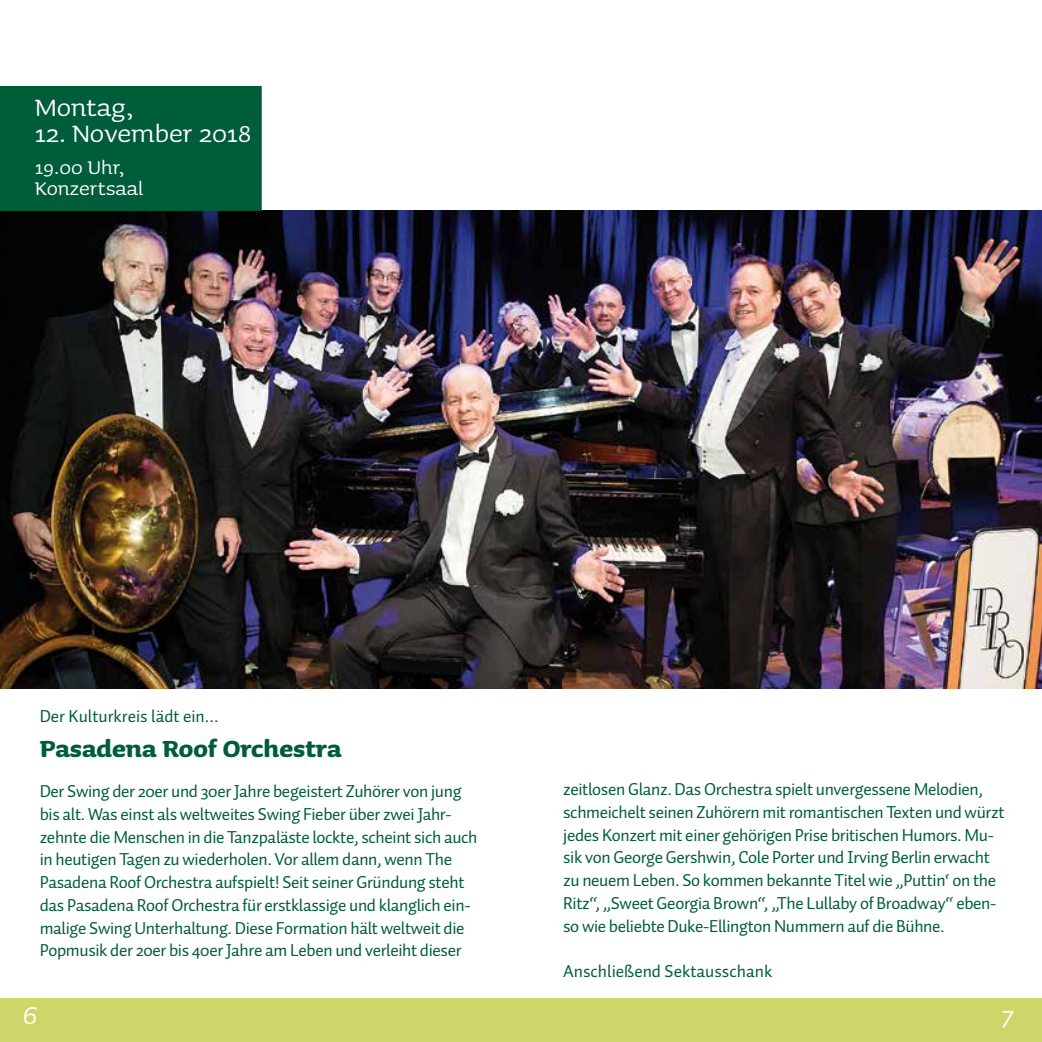
<style>
.page{position:relative;width:1042px;height:1042px;background:#fff}
.page>*{position:absolute;margin:0;border:0;box-sizing:border-box;transform-origin:0 0}
.t1{font:italic 33.25px "Sauna Pro";color:#fff}
.t2{font:31.5px "Sauna Pro";color:#fff}
.t3{font:700 29.75px "Sauna Pro";color:#005d39}
.t4{font:24.5px/21px "Sauna Pro";color:#fff}
.t5{font:17.5px/22.8px "Auto Pro";letter-spacing:-.02em;color:#005d39}
.t6{font:17.5px "Auto Pro";color:#005d39}
</style>
<div class="page">
<div style="left:0;top:998px;width:521px;height:44px;background:#cfd669"></div>
<div style="left:521px;top:998px;width:521px;height:44px;background:#cfd669"></div>
<img style="left:0;top:211px;width:1042px;height:477px">
<div style="left:0;top:86px;width:262px;height:125px;background:#005d39"></div>
<h2 class="t2" style="left:35px;top:91px;width:100px">Montag,</h2>
<h2 class="t2" style="left:35px;top:117px;width:218px">12. November 2018</h2>
<h3 class="t4" style="left:35px;top:157px;width:111px">19.00 Uhr,<br>Konzertsaal</h3>
<p class="t6" style="left:40px;top:704px;width:180px">Der Kulturkreis lädt ein...</p>
<h3 class="t3" style="left:40px;top:731px;width:303px">Pasadena Roof Orchestra</h3>
<p class="t5" style="left:40px;top:779px;width:439px">Der Swing der 20er und 30er Jahre begeistert Zuhörer von jung bis alt. Was einst als weltweites Swing Fieber über zwei Jahr&shy;zehnte die Menschen in die Tanzpaläste lockte, scheint sich auch in heutigen Tagen zu wiederholen. Vor allem dann, wenn The Pasadena Roof Orchestra aufspielt! Seit seiner Gründung steht das Pasadena Roof Orchestra für erstklassige und klanglich ein&shy;malige Swing Unterhaltung. Diese Formation hält weltweit die Popmusik der 20er bis 40er Jahre am Leben und verleiht dieser</p>
<p class="t5" style="left:563px;top:777px;width:443px">zeitlosen Glanz. Das Orchestra spielt unvergessene Melodien, schmeichelt seinen Zuhörern mit romantischen Texten und würzt jedes Konzert mit einer gehörigen Prise britischen Humors. Mu&shy;sik von George Gershwin, Cole Porter und Irving Berlin erwacht zu neuem Leben. So kommen bekannte Titel wie „Puttin‘ on the Ritz“, „Sweet Georgia Brown“, „The Lullaby of Broadway“ eben&shy;so wie beliebte Duke-Ellington Nummern auf die Bühne.</p>
<p class="t6" style="left:563px;top:959px;width:211px">Anschließend Sektausschank</p>
<h1 class="t1" style="left:23px;top:997px;width:15px">6</h1>
<h1 class="t1" style="left:1001px;top:997px;width:14px">7</h1>
</div>
